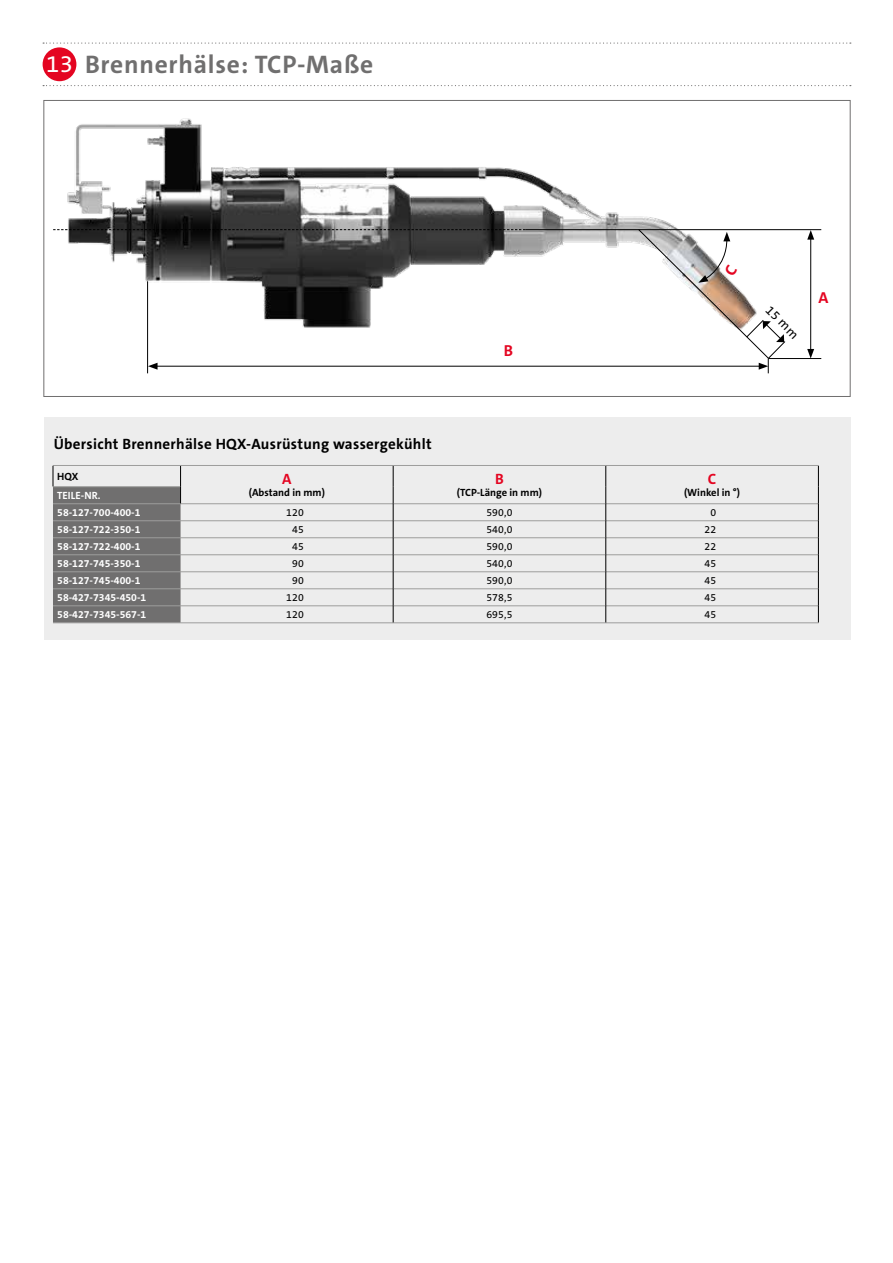
<style>
.page{position:relative;width:893px;height:1263px;background:#fff}
.page>*{position:absolute;margin:0;border:0;box-sizing:border-box;transform-origin:0 0}
.t1{font:700 25.5px "The Sans C5";letter-spacing:.03em;color:#706f6f}
.t2{font:700 15.9px "The Sans C5";color:#e40521}
.t3{font:700 15px "The Sans C5";letter-spacing:.02em;color:#000}
.t4{font:700 15px "The Sans C5";color:#e40521}
.t5{font:12.75px "The Sans C5";color:#000}
.t6{font:700 10.5px "The Sans C5";color:#fff}
.t7{font:10.5px "The Sans C5";letter-spacing:.02em;color:#000}
.t8{font:700 10.5px "The Sans C5";color:#000}
.s1{font-weight:400;font-size:24px;color:#fff}
</style>
<div class="page">
<svg style="left:43px;top:43px;width:808px;height:1px"></svg>
<svg style="left:43px;top:85px;width:808px;height:1px"></svg>
<div style="left:43px;top:47px;width:33px;height:34px;background:#e40521;border-radius:50%"></div>
<img style="left:65px;top:118px;width:612px;height:256px">
<hr style="left:525px;top:229px;width:296px;height:1px;background:#000">
<hr style="left:155px;top:366px;width:606px;height:1px;background:#000">
<svg style="left:148px;top:363px;width:10px;height:7px"></svg>
<hr style="left:810px;top:237px;width:1px;height:114px;background:#000">
<svg style="left:807px;top:349px;width:7px;height:9px"></svg>
<svg style="left:807px;top:230px;width:7px;height:10px"></svg>
<hr style="left:147px;top:281px;width:1px;height:92px;background:#000">
<svg style="left:53px;top:229px;width:472px;height:1px"></svg>
<hr style="left:768px;top:358px;width:53px;height:1px;background:#000">
<div style="left:44px;top:417px;width:807px;height:223px;background:#ededed"></div>
<hr style="left:53px;top:465px;width:128px;height:1px;background:#9d9d9c">
<hr style="left:181px;top:465px;width:212px;height:1px;background:#9d9d9c">
<hr style="left:393px;top:465px;width:213px;height:1px;background:#9d9d9c">
<hr style="left:606px;top:465px;width:213px;height:1px;background:#9d9d9c">
<hr style="left:181px;top:503px;width:212px;height:1px;background:#9d9d9c">
<hr style="left:393px;top:503px;width:213px;height:1px;background:#9d9d9c">
<hr style="left:606px;top:503px;width:212px;height:1px;background:#9d9d9c">
<hr style="left:181px;top:520px;width:212px;height:1px;background:#9d9d9c">
<hr style="left:393px;top:520px;width:213px;height:1px;background:#9d9d9c">
<hr style="left:606px;top:520px;width:212px;height:1px;background:#9d9d9c">
<hr style="left:181px;top:537px;width:212px;height:1px;background:#9d9d9c">
<hr style="left:393px;top:537px;width:213px;height:1px;background:#9d9d9c">
<hr style="left:606px;top:537px;width:212px;height:1px;background:#9d9d9c">
<hr style="left:181px;top:554px;width:212px;height:1px;background:#9d9d9c">
<hr style="left:393px;top:554px;width:213px;height:1px;background:#9d9d9c">
<hr style="left:606px;top:554px;width:212px;height:1px;background:#9d9d9c">
<hr style="left:181px;top:571px;width:212px;height:1px;background:#9d9d9c">
<hr style="left:393px;top:571px;width:213px;height:1px;background:#9d9d9c">
<hr style="left:606px;top:571px;width:212px;height:1px;background:#9d9d9c">
<hr style="left:181px;top:588px;width:212px;height:1px;background:#9d9d9c">
<hr style="left:393px;top:588px;width:213px;height:1px;background:#9d9d9c">
<hr style="left:606px;top:588px;width:212px;height:1px;background:#9d9d9c">
<hr style="left:181px;top:605px;width:212px;height:1px;background:#9d9d9c">
<hr style="left:393px;top:605px;width:213px;height:1px;background:#9d9d9c">
<hr style="left:606px;top:605px;width:212px;height:1px;background:#9d9d9c">
<hr style="left:181px;top:622px;width:212px;height:1px;background:#9d9d9c">
<hr style="left:393px;top:622px;width:213px;height:1px;background:#9d9d9c">
<hr style="left:606px;top:622px;width:213px;height:1px;background:#9d9d9c">
<svg style="left:393px;top:466px;width:1px;height:156px"></svg>
<svg style="left:605px;top:466px;width:1px;height:156px"></svg>
<svg style="left:818px;top:466px;width:1px;height:156px"></svg>
<svg style="left:53px;top:466px;width:128px;height:157px;background:#828181"></svg>
<svg style="left:637px;top:228px;width:149px;height:145px"></svg>
<h1 class="t1" style="left:46px;top:48px;width:329px"><span class="s1">13</span> Brennerhälse: TCP-Maße</h1>
<h2 class="t2" style="left:504px;top:340px;width:11px">B</h2>
<p class="t5" style="left:774px;top:302px;width:42px;rotate:45deg">15 mm</p>
<h2 class="t2" style="left:818px;top:287px;width:11px">A</h2>
<h3 class="t3" style="left:54px;top:434px;width:379px">Übersicht Brennerhälse HQX-Ausrüstung wassergekühlt</h3>
<p class="t8" style="left:57px;top:470px;width:23px">HQX</p>
<h3 class="t4" style="left:282px;top:469px;width:11px">A</h3>
<p class="t8" style="left:249px;top:486px;width:78px">(Abstand in mm)</p>
<h3 class="t4" style="left:708px;top:469px;width:10px">C</h3>
<h3 class="t4" style="left:495px;top:469px;width:10px">B</h3>
<p class="t8" style="left:457px;top:486px;width:87px">(TCP-Länge in mm)</p>
<p class="t6" style="left:57px;top:489px;width:45px">TEILE-NR.</p>
<p class="t8" style="left:684px;top:486px;width:58px">(Winkel in °)</p>
<p class="t6" style="left:57px;top:506px;width:85px">58-127-700-400-1</p>
<p class="t7" style="left:286px;top:506px;width:19px">120</p>
<p class="t7" style="left:486px;top:506px;width:28px">590,0</p>
<p class="t7" style="left:711px;top:506px;width:7px">0</p>
<p class="t6" style="left:57px;top:523px;width:85px">58-127-722-350-1</p>
<p class="t7" style="left:292px;top:523px;width:13px">45</p>
<p class="t7" style="left:486px;top:523px;width:28px">540,0</p>
<p class="t7" style="left:705px;top:523px;width:13px">22</p>
<p class="t6" style="left:57px;top:540px;width:85px">58-127-722-400-1</p>
<p class="t7" style="left:292px;top:540px;width:13px">45</p>
<p class="t7" style="left:486px;top:540px;width:28px">590,0</p>
<p class="t7" style="left:705px;top:540px;width:13px">22</p>
<p class="t6" style="left:57px;top:557px;width:85px">58-127-745-350-1</p>
<p class="t7" style="left:292px;top:557px;width:13px">90</p>
<p class="t7" style="left:486px;top:557px;width:28px">540,0</p>
<p class="t7" style="left:705px;top:557px;width:13px">45</p>
<p class="t6" style="left:57px;top:574px;width:85px">58-127-745-400-1</p>
<p class="t7" style="left:292px;top:574px;width:13px">90</p>
<p class="t7" style="left:486px;top:574px;width:28px">590,0</p>
<p class="t7" style="left:705px;top:574px;width:13px">45</p>
<p class="t6" style="left:57px;top:591px;width:91px">58-427-7345-450-1</p>
<p class="t7" style="left:286px;top:591px;width:19px">120</p>
<p class="t7" style="left:486px;top:591px;width:28px">578,5</p>
<p class="t7" style="left:705px;top:591px;width:13px">45</p>
<p class="t6" style="left:57px;top:608px;width:91px">58-427-7345-567-1</p>
<p class="t7" style="left:286px;top:608px;width:19px">120</p>
<p class="t7" style="left:486px;top:608px;width:28px">695,5</p>
<p class="t7" style="left:705px;top:608px;width:13px">45</p>
</div>
